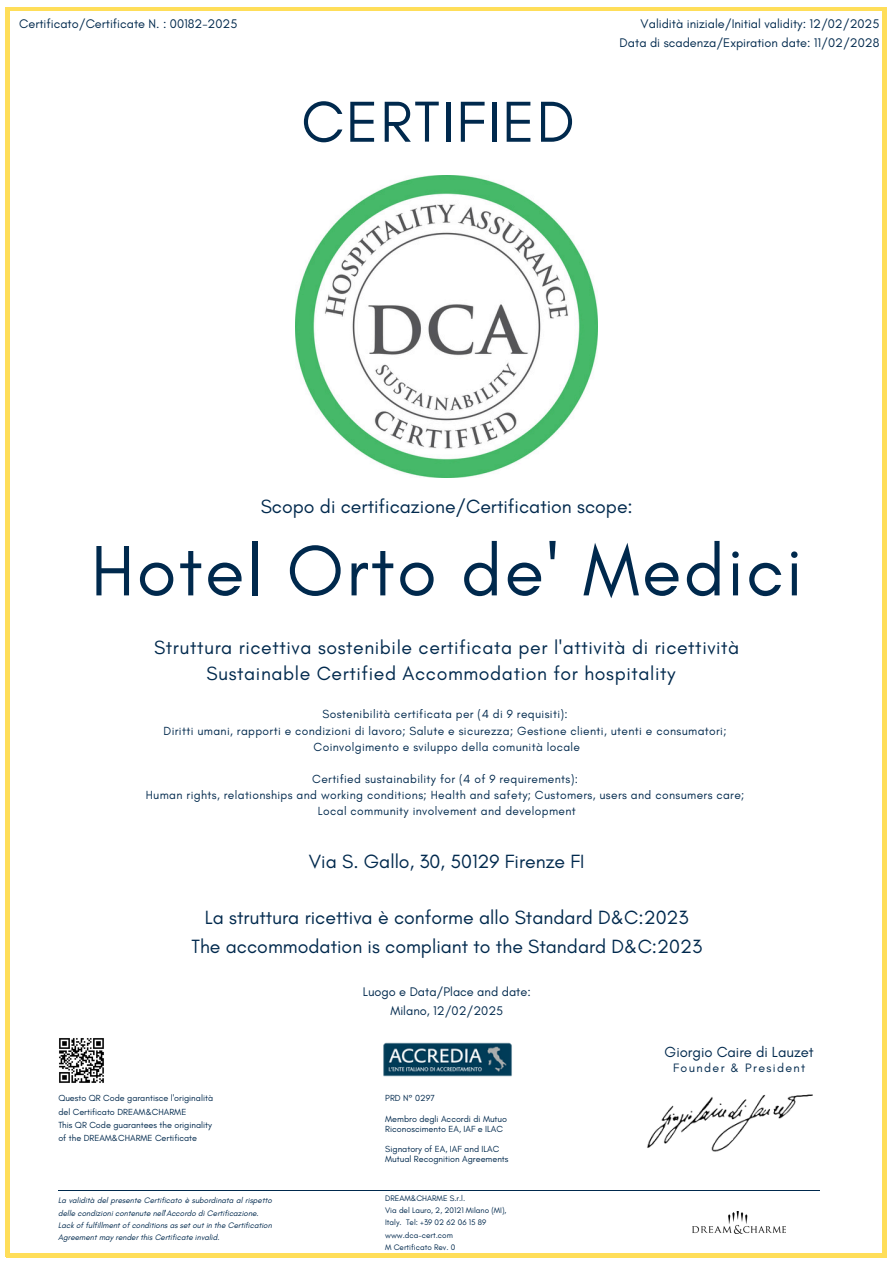
<style>
.page{position:relative;width:894px;height:1264px;background:#fff}
.page>*{position:absolute;margin:0;border:0;box-sizing:border-box;transform-origin:0 0}
.t1{font:72.6px "Glacial Indifference";letter-spacing:.03em;color:#00294d}
.t2{font:58.8px "Glacial Indifference";letter-spacing:.03em;color:#00294d}
.t3{font:19.5px/29.2px "Glacial Indifference";color:#00294d;text-align:center}
.t4{font:19.5px/26px "Glacial Indifference";letter-spacing:.03em;color:#00294d}
.t5{font:14.85px "Glacial Indifference";color:#00294d}
.t6{font:12.75px/19px "Glacial Indifference";color:#00294d;text-align:center}
.t7{font:12.45px "Glacial Indifference";letter-spacing:.11em;color:#00294d}
.t8{font:12px/16px "Glacial Indifference";letter-spacing:.03em;color:#00294d;text-align:center}
.t9{font:9px/13.2px "Glacial Indifference";color:#00294d}
.t10{font:italic 8.1px/12.1px "Glacial Indifference";color:#00294d}
.t11{font:8.1px/12.1px "Glacial Indifference";color:#00294d}
</style>
<div class="page">
<hr style="left:7px;top:7px;width:879px;height:4px;background:#ffde59">
<hr style="left:6px;top:7px;width:3px;height:1249px;background:#ffde59">
<hr style="left:882px;top:7px;width:4px;height:1249px;background:#ffde59">
<img style="left:647px;top:1094px;width:166px;height:58px">
<img style="left:383px;top:1042px;width:129px;height:35px">
<img style="left:692px;top:1211px;width:92px;height:21px">
<hr style="left:58px;top:1190px;width:761px;height:1px;background:#00294d">
<hr style="left:7px;top:1253px;width:879px;height:4px;background:#ffde59">
<img style="left:295px;top:175px;width:302px;height:302px">
<img style="left:59px;top:1038px;width:45px;height:45px">
<h5 class="t6" style="left:19px;top:14px;width:220px">Certificato/Certificate N. : 00182-2025</h5>
<h1 class="t2" style="left:301px;top:86px;width:275px">CERTIFIED</h1>
<h3 class="t6" style="left:619px;top:14px;width:261px;text-align:right">Validità iniziale/Initial validity: 12/02/2025<br>Data di scadenza/Expiration date: 11/02/2028</h3>
<h5 class="t3" style="left:261px;top:492px;width:373px">Scopo di certificazione/Certification scope:</h5>
<p class="t1" style="left:91px;top:526px;width:713px">Hotel Orto de' Medici</p>
<p class="t4" style="left:206px;top:634px;width:534px;text-indent:-52px">Struttura ricettiva sostenibile certificata per l'attività di ricettività<br>Sustainable Certified Accommodation for hospitality</p>
<p class="t8" style="left:163px;top:706px;width:564px">Sostenibilità certificata per (4 di 9 requisiti):<br>Diritti umani, rapporti e condizioni di lavoro; Salute e sicurezza; Gestione clienti, utenti e consumatori;<br>Coinvolgimento e sviluppo della comunità locale</p>
<p class="t8" style="left:146px;top:770px;width:600px">Certified sustainability for (4 of 9 requirements):<br>Human rights, relationships and working conditions; Health and safety; Customers, users and consumers care;<br>Local community involvement and development</p>
<p class="t3" style="left:309px;top:846px;width:277px">Via S. Gallo, 30, 50129 Firenze FI</p>
<h5 class="t3" style="left:191px;top:902px;width:512px">La struttura ricettiva è conforme allo Standard D&amp;C:2023<br>The accommodation is compliant to the Standard D&amp;C:2023</h5>
<h5 class="t9" style="left:58px;top:1091px;width:156px">Questo QR Code garantisce l'originalità del Certificato DREAM&amp;CHARME</h5>
<h2 class="t9" style="left:58px;top:1117px;width:155px">This QR Code guarantees the originality of the DREAM&amp;CHARME Certificate</h2>
<p class="t10" style="left:58px;top:1194px;width:215px">La validità del presente Certificato è subordinata al rispetto delle condizioni contenute nell'Accordo di Certificazione.</p>
<h3 class="t10" style="left:58px;top:1218px;width:215px">Lack of fulfillment of conditions as set out in the Certification<br>Agreement may render this Certificate invalid.</h3>
<h3 class="t6" style="left:363px;top:982px;width:169px">Luogo e Data/Place and date:<br>Milano, 12/02/2025</h3>
<h5 class="t9" style="left:385px;top:1091px;width:51px">PRD N° 0297</h5>
<p class="t9" style="left:385px;top:1113px;width:123px;line-height:10.1px">Membro degli Accordi di Mutuo<br>Riconoscimento EA, IAF e ILAC</p>
<p class="t9" style="left:385px;top:1141px;width:116px">Signatory of EA, IAF and ILAC</p>
<h4 class="t9" style="left:385px;top:1151px;width:125px">Mutual Recognition Agreements</h4>
<p class="t11" style="left:385px;top:1191px;width:82px">DREAM&amp;CHARME S.r.l.</p>
<p class="t11" style="left:385px;top:1204px;width:123px">Via del Lauro, 2, 20121 Milano (MI),<br>Italy. Tel: +39 02 62 06 15 89</p>
<p class="t11" style="left:385px;top:1228px;width:69px">www.dca-cert.com</p>
<h6 class="t11" style="left:385px;top:1240px;width:72px">M Certificato Rev. 0</h6>
<h5 class="t5" style="left:664px;top:1043px;width:151px">Giorgio Caire di Lauzet</h5>
<h3 class="t7" style="left:673px;top:1060px;width:134px">Founder &amp; President</h3>
</div>
